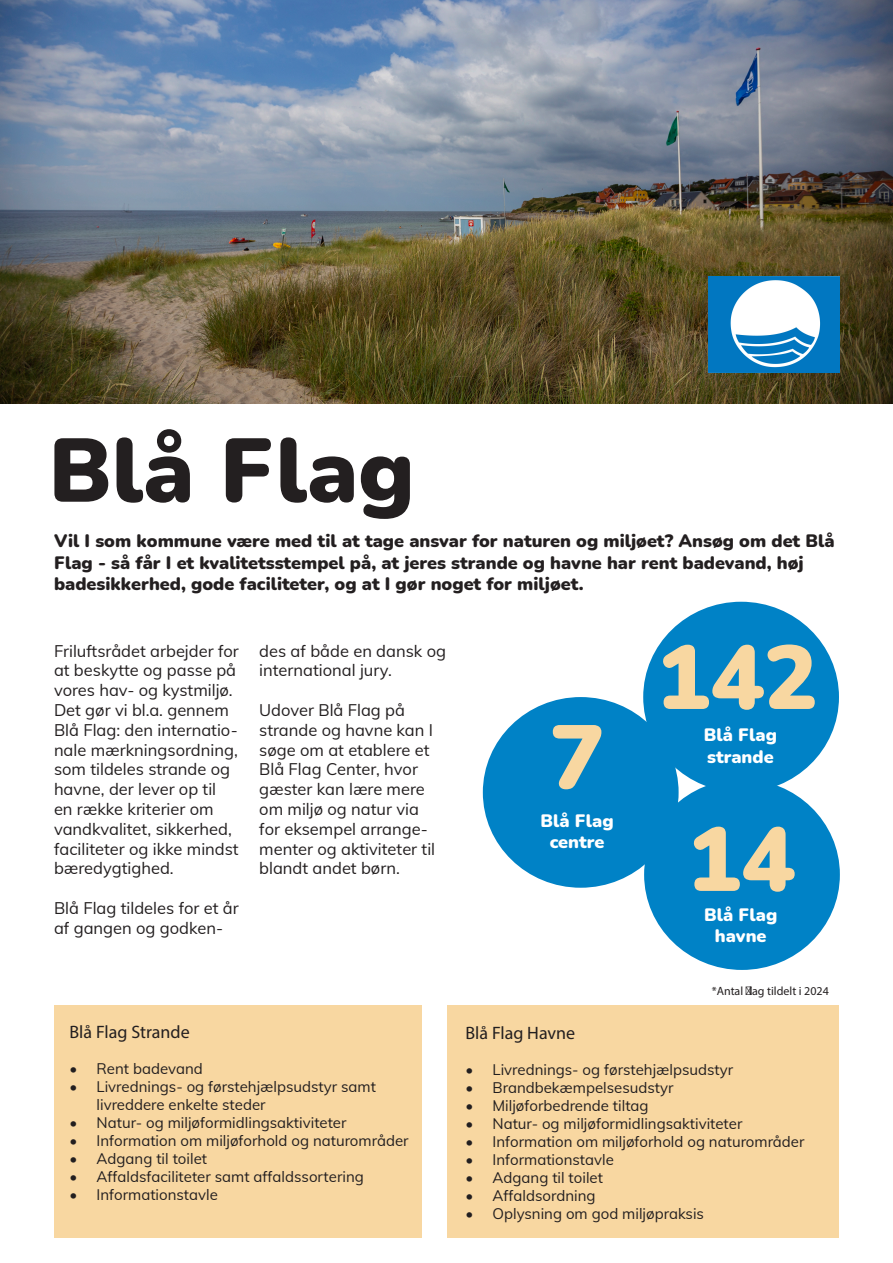
<style>
.page{position:relative;width:893px;height:1263px;background:#fff}
.page>*{position:absolute;margin:0;border:0;box-sizing:border-box;transform-origin:0 0}
.t1{font:900 90px "Nunito";color:#231f20}
.t2{font:900 90px "Nunito";color:#f8d7a1}
.t3{font:900 18px/21.6px "Nunito";color:#231f20}
.t4{font:900 18px/21.6px "Nunito";color:#fff;text-align:center}
.t5{font:18px "Myriad Pro";color:#231f20}
.t6{font:16.5px/19.8px "Mulish";color:#231f20}
.t7{font:15px/18px "Mulish";color:#231f20}
.t8{font:12px "Myriad Pro";color:#231f20}
</style>
<div class="page">
<div style="left:483px;top:697px;width:196px;height:191px;background:#0082c6;border-radius:50%"></div>
<div style="left:644px;top:779px;width:196px;height:191px;background:#0082c6;border-radius:50%"></div>
<div style="left:447px;top:1005px;width:392px;height:233px;background:#f8d7a1"></div>
<div style="left:54px;top:1005px;width:367px;height:233px;background:#f8d7a1"></div>
<div style="left:643px;top:602px;width:196px;height:190px;background:#0082c6;border-radius:50%"></div>
<img style="left:0;top:0;width:893px;height:404px">
<img style="left:709px;top:276px;width:131px;height:96px">
<p class="t1" style="left:49px;top:406px;width:367px">Blå Flag</p>
<p class="t3" style="left:54px;top:529px;width:782px">Vil I som kommune være med til at tage ansvar for naturen og miljøet? Ansøg om det Blå<br>Flag - så får I et kvalitetsstempel på, at jeres strande og havne har rent badevand, høj badesikkerhed, gode faciliteter, og at I gør noget for miljøet.</p>
<p class="t6" style="left:54px;top:640px;width:186px">Friluftsrådet arbejder for at beskytte og passe på vores hav- og kystmiljø.<br>Det gør vi bl.a. gennem<br>Blå Flag: den internatio&shy;nale mærkningsordning, som tildeles strande og havne, der lever op til en række kriterier om vandkvalitet, sikkerhed, faciliteter og ikke mindst bæredygtighed.</p>
<p class="t6" style="left:54px;top:897px;width:186px">Blå Flag tildeles for et år af gangen og godken-</p>
<p class="t6" style="left:259px;top:640px;width:188px">des af både en dansk og international jury.</p>
<p class="t6" style="left:259px;top:699px;width:177px">Udover Blå Flag på strande og havne kan I søge om at etablere et<br>Blå Flag Center, hvor gæster kan lære mere om miljø og natur via for eksempel arrange&shy;menter og aktiviteter til blandt andet børn.</p>
<p class="t5" style="left:70px;top:1021px;width:122px">Blå Flag Strande</p>
<p class="t7" style="left:70px;top:1059px;width:135px">• Rent badevand</p>
<p class="t7" style="left:97px;top:1077px;width:281px;text-indent:-27px">• Livrednings- og førstehjælpsudstyr samt livreddere enkelte steder</p>
<p class="t7" style="left:70px;top:1113px;width:278px">• Natur- og miljøformidlingsaktiviteter</p>
<p class="t7" style="left:70px;top:1131px;width:341px">• Information om miljøforhold og naturområder</p>
<p class="t7" style="left:70px;top:1149px;width:139px">• Adgang til toilet</p>
<p class="t7" style="left:70px;top:1167px;width:296px">• Affaldsfaciliteter samt affaldssortering</p>
<p class="t7" style="left:70px;top:1185px;width:150px">• Informationstavle</p>
<p class="t2" style="left:550px;top:693px;width:55px">7</p>
<p class="t4" style="left:541px;top:809px;width:75px">Blå Flag centre</p>
<p class="t2" style="left:656px;top:613px;width:163px">142</p>
<p class="t4" style="left:704px;top:723px;width:75px">Blå Flag</p>
<p class="t4" style="left:707px;top:745px;width:68px">strande</p>
<p class="t2" style="left:687px;top:795px;width:109px">14</p>
<p class="t4" style="left:715px;top:924px;width:53px">havne</p>
<p class="t4" style="left:704px;top:903px;width:75px">Blå Flag</p>
<p class="t8" style="left:712px;top:983px;width:119px">*Antal flag tildelt i 2024</p>
<p class="t5" style="left:465px;top:1021px;width:111px">Blå Flag Havne</p>
<p class="t7" style="left:465px;top:1059px;width:269px">• Livrednings- og førstehjælpsudstyr</p>
<p class="t7" style="left:465px;top:1077px;width:210px">• Brandbekæmpelsesudstyr</p>
<p class="t7" style="left:465px;top:1095px;width:185px">• Miljøforbedrende tiltag</p>
<p class="t7" style="left:465px;top:1113px;width:278px">• Natur- og miljøformidlingsaktiviteter</p>
<p class="t7" style="left:465px;top:1131px;width:341px">• Information om miljøforhold og naturområder</p>
<p class="t7" style="left:465px;top:1149px;width:150px">• Informationstavle</p>
<p class="t7" style="left:465px;top:1167px;width:139px">• Adgang til toilet</p>
<p class="t7" style="left:465px;top:1185px;width:131px">• Affaldsordning</p>
<p class="t7" style="left:465px;top:1203px;width:240px">• Oplysning om god miljøpraksis</p>
</div>
